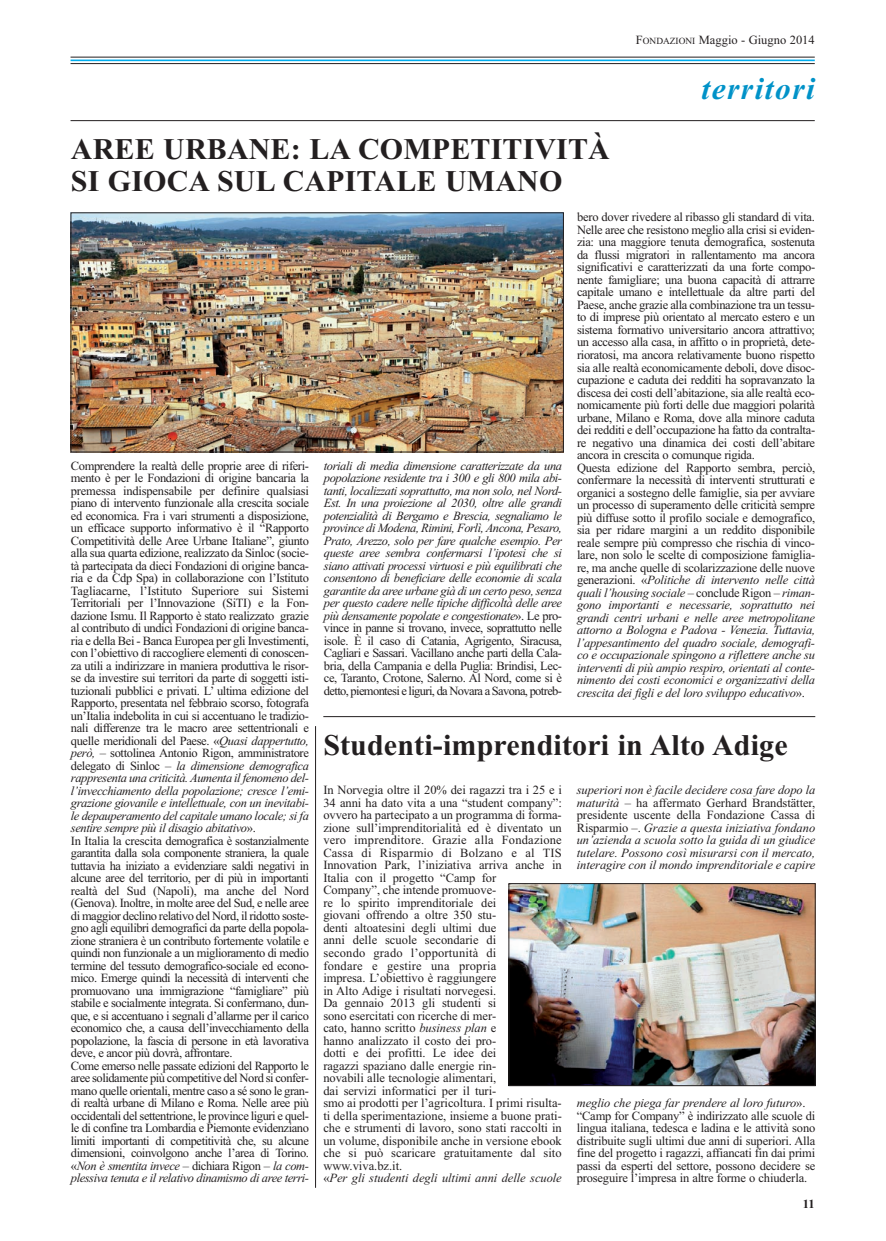
<style>
.page{position:relative;width:886px;height:1241px;background:#fff}
.page>*{position:absolute;margin:0;border:0;box-sizing:border-box;transform-origin:0 0}
.t1{font:italic 700 31.25px "Times New Roman";letter-spacing:.05em;color:#0092c8}
.t2{font:700 30px/32.5px "Times New Roman";letter-spacing:.005em;color:#231f20}
.t3{font:12.5px/12.5px "Times New Roman";letter-spacing:-.025em;color:#231f20}
.t4{font:italic 12.5px/12.5px "Times New Roman";letter-spacing:-.035em;color:#231f20;text-align:justify}
.t5{font:12.5px/12.5px "Times New Roman";letter-spacing:-.005em;color:#231f20}
.t6{font:12.5px "Times New Roman";color:#231f20}
.t7{font:700 12.5px "Times New Roman";color:#231f20}
.s1{font-size:9.38px}
.s2{font-style:italic}
.s3{font-style:normal}
</style>
<div class="page">
<hr style="left:71px;top:60px;width:744px;height:1px;background:#00aeef">
<hr style="left:71px;top:57px;width:744px;height:1px;background:#231f20">
<hr style="left:71px;top:63px;width:744px;height:1px;background:#231f20">
<hr style="left:71px;top:120px;width:744px;height:1px;background:#231f20">
<img style="left:73px;top:215px;width:488px;height:235px">
<img style="left:511px;top:885px;width:302px;height:198px">
<div style="left:509px;top:883px;width:306px;height:202px;border:1px solid #231f20"></div>
<hr style="left:323px;top:716px;width:492px;height:1px;background:#231f20">
<hr style="left:315px;top:726px;width:1px;height:461px;background:#231f20">
<p class="t6" style="left:636px;top:36px;width:180px">F<span class="s1">ONDAZIONI</span> Maggio - Giugno 2014</p>
<h2 class="t2" style="left:71px;top:136px;width:540px">AREE URBANE: LA COMPETITIVITÀ<br>SI GIOCA SUL CAPITALE UMANO</h2>
<h1 class="t1" style="left:701px;top:78px;width:115px">territori</h1>
<p class="t3" style="left:577px;top:212px;width:240px">bero dover rivedere al ribasso gli standard di vita.<br>Nelle aree che resistono meglio alla crisi si eviden&shy;zia: una maggiore tenuta demografica, sostenuta da flussi migratori in rallentamento ma ancora significativi e caratterizzati da una forte compo&shy;nente famigliare; una buona capacità di attrarre capitale umano e intellettuale da altre parti del Paese, anche grazie alla combinazione tra un tessu&shy;to di imprese più orientato al mercato estero e un sistema formativo universitario ancora attrattivo; un accesso alla casa, in affitto o in proprietà, dete&shy;rioratosi, ma ancora relativamente buono rispetto sia alle realtà economicamente deboli, dove disoc&shy;cupazione e caduta dei redditi ha sopravanzato la discesa dei costi dell’abitazione, sia alle realtà eco&shy;nomicamente più forti delle due maggiori polarità urbane, Milano e Roma, dove alla minore caduta dei redditi e dell’occupazione ha fatto da contralta&shy;re negativo una dinamica dei costi dell’abitare ancora in crescita o comunque rigida.<br>Questa edizione del Rapporto sembra, perciò, confermare la necessità di interventi strutturati e organici a sostegno delle famiglie, sia per avviare un processo di superamento delle criticità sempre più diffuse sotto il profilo sociale e demografico, sia per ridare margini a un reddito disponibile reale sempre più compresso che rischia di vinco&shy;lare, non solo le scelte di composizione famiglia&shy;re, ma anche quelle di scolarizzazione delle nuove generazioni. «<span class="s2">Politiche di intervento nelle città quali l’housing sociale</span> – conclude Rigon – <span class="s2">riman&shy;gono importanti e necessarie, soprattutto nei grandi centri urbani e nelle aree metropolitane attorno a Bologna e Padova - Venezia. Tuttavia, l’appesantimento del quadro sociale, demografi&shy;co e occupazionale spingono a riflettere anche su interventi di più ampio respiro, orientati al conte&shy;nimento dei costi economici e organizzativi della crescita dei figli e del loro sviluppo educativo</span>».</p>
<p class="t3" style="left:71px;top:460px;width:240px">Comprendere la realtà delle proprie aree di riferi&shy;mento è per le Fondazioni di origine bancaria la premessa indispensabile per definire qualsiasi piano di intervento funzionale alla crescita sociale ed economica. Fra i vari strumenti a disposizione, un efficace supporto informativo è il “Rapporto Competitività delle Aree Urbane Italiane”, giunto alla sua quarta edizione, realizzato da Sinloc (socie&shy;tà partecipata da dieci Fondazioni di origine banca&shy;ria e da Cdp Spa) in collaborazione con l’Istituto Tagliacarne, l’Istituto Superiore sui Sistemi Territoriali per l’Innovazione (SiTI) e la Fon - dazione Ismu. Il Rapporto è stato realizzato grazie al contributo di undici Fondazioni di origine banca&shy;ria e della Bei - Banca Europea per gli Investimenti, con l’obiettivo di raccogliere elementi di conoscen&shy;za utili a indirizzare in maniera produttiva le risor&shy;se da investire sui territori da parte di soggetti isti&shy;tuzionali pubblici e privati. L’ ultima edizione del Rapporto, presentata nel febbraio scorso, fotografa un’Italia indebolita in cui si accentuano le tradizio&shy;nali differenze tra le macro aree settentrionali e quelle meridionali del Paese. «<span class="s2">Quasi dappertutto, però,</span> – sottolinea Antonio Rigon, amministratore delegato di Sinloc – <span class="s2">la dimensione demografica rappresenta una criticità. Aumenta il fenomeno del&shy;l’invecchiamento della popolazione; cresce l’emi&shy;grazione giovanile e intellettuale, con un inevitabi&shy;le depauperamento del capitale umano locale; si fa sentire sempre più il disagio abitativo</span>».<br>In Italia la crescita demografica è sostanzialmente garantita dalla sola componente straniera, la quale tuttavia ha iniziato a evidenziare saldi negativi in alcune aree del territorio, per di più in importanti realtà del Sud (Napoli), ma anche del Nord (Genova). Inoltre, in molte aree del Sud, e nelle aree di maggior declino relativo del Nord, il ridotto soste&shy;gno agli equilibri demografici da parte della popola&shy;zione straniera è un contributo fortemente volatile e quindi non funzionale a un miglioramento di medio termine del tessuto demografico-sociale ed econo&shy;mico. Emerge quindi la necessità di interventi che promuovano una immigrazione “famigliare” più stabile e socialmente integrata. Si confermano, dun&shy;que, e si accentuano i segnali d’allarme per il carico economico che, a causa dell’invecchiamento della popolazione, la fascia di persone in età lavorativa deve, e ancor più dovrà, affrontare.<br>Come emerso nelle passate edizioni del Rapporto le aree solidamente più competitive del Nord si confer&shy;mano quelle orientali, mentre caso a sé sono le gran&shy;di realtà urbane di Milano e Roma. Nelle aree più occidentali del settentrione, le province liguri e quel&shy;le di confine tra Lombardia e Piemonte evidenziano limiti importanti di competitività che, su alcune dimensioni, coinvolgono anche l’area di Torino. «<span class="s2">Non è smentita invece</span> – dichiara Rigon – <span class="s2">la com&shy;plessiva tenuta e il relativo dinamismo di aree terri-</span></p>
<p class="t4" style="left:324px;top:460px;width:240px">toriali di media dimensione caratterizzate da una popolazione residente tra i 300 e gli 800 mila abi&shy;tanti, localizzati soprattutto, ma non solo, nel Nord-Est. In una proiezione al 2030, oltre alle grandi potenzialità di Bergamo e Brescia, segnaliamo le province di Modena, Rimini, Forlì, Ancona, Pesaro, Prato, Arezzo, solo per fare qualche esempio. Per queste aree sembra confermarsi l’ipotesi che si siano attivati processi virtuosi e più equilibrati che consentono di beneficiare delle economie di scala garantite da aree urbane già di un certo peso, senza per questo cadere nelle tipiche difficoltà delle aree più densamente popolate e congestionate<span class="s3">». Le pro&shy;vince in panne si trovano, invece, soprattutto nelle isole. È il caso di Catania, Agrigento, Siracusa, Cagliari e Sassari. Vacillano anche parti della Cala - bria, della Campania e della Puglia: Brindisi, Lec - ce, Taranto, Crotone, Salerno. Al Nord, come si è detto, piemontesi e liguri, da Novara a Savona, potreb-</span></p>
<h2 class="t2" style="left:323px;top:731px;width:466px">Studenti-imprenditori in Alto Adige</h2>
<p class="t5" style="left:323px;top:785px;width:240px">In Norvegia oltre il 20% dei ragazzi tra i 25 e i 34 anni ha dato vita a una “student company”: ovvero ha partecipato a un programma di forma&shy;zione sull’imprenditorialità ed è diventato un vero imprenditore. Grazie alla Fondazione Cassa di Risparmio di Bolzano e al TIS Innovation Park, l’iniziativa arriva anche in Italia con il progetto “Camp for<br>Company”, che intende promuove-<br>re lo spirito imprenditoriale dei<br>giovani offrendo a oltre 350 stu-<br>denti altoatesini degli ultimi due<br>anni delle scuole secondarie di<br>secondo grado l’opportunità di<br>fondare e gestire una propria<br>impresa. L’o biettivo è raggiungere<br>in Alto Adige i risultati norvegesi.<br>Da gennaio 2013 gli studenti si<br>sono esercitati con ricerche di mer-<br>cato, hanno scritto <span class="s2">business plan</span> e<br>hanno analizzato il costo dei pro-<br>dotti e dei profitti. Le idee dei<br>ragazzi spaziano dalle energie rin-<br>novabili alle tecnologie alimentari,<br>dai servizi informatici per il turi-<br>smo ai prodotti per l’agricoltura. I primi risulta&shy;ti della sperimentazione, insieme a buone prati&shy;che e strumenti di lavoro, sono stati raccolti in un volume, disponibile anche in versione ebook che si può scaricare gratuitamente dal sito www.viva.bz.it.<br>«<span class="s2">Per gli studenti degli ultimi anni delle scuole</span></p>
<p class="t4" style="left:577px;top:785px;width:240px">superiori non è facile decidere cosa fare dopo la maturità <span class="s3">– ha affermato Gerhard Brandstätter, presidente uscente della Fondazione Cassa di Risparmio –.</span> Grazie a questa iniziativa fondano un’azienda a scuola sotto la guida di un giudice tutelare. Possono così misurarsi con il mercato, interagire con il mondo imprenditoriale e capire</p>
<p class="t3" style="left:577px;top:1097px;width:240px"><span class="s2">meglio che piega far prendere al loro futuro</span>». “Camp for Company” è indirizzato alle scuole di lingua italiana, tedesca e ladina e le attività sono distribuite sugli ultimi due anni di superiori. Alla fine del progetto i ragazzi, affiancati fin dai primi passi da esperti del settore, possono decidere se proseguire l’impresa in altre forme o chiuderla.</p>
<p class="t7" style="left:803px;top:1199px;width:13px">11</p>
</div>
